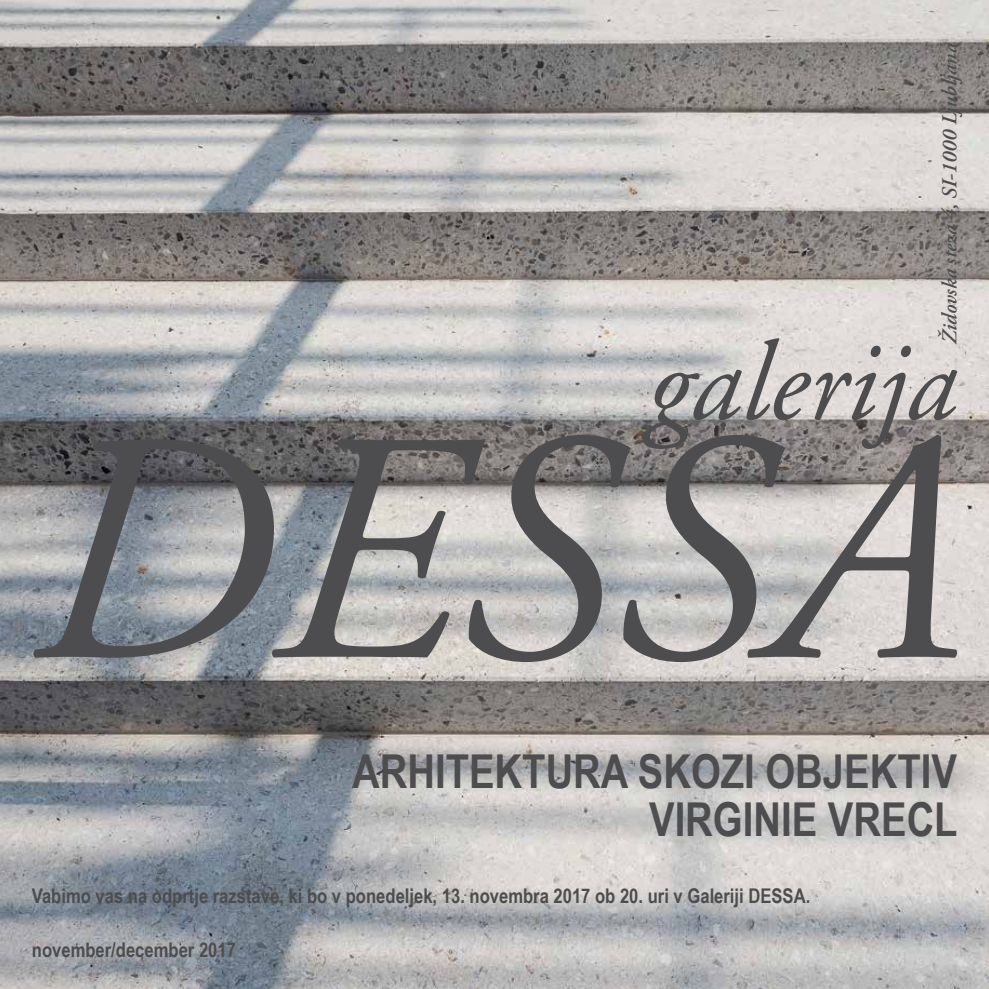
<style>
.page{position:relative;width:989px;height:989px;background:#fff}
.page>*{position:absolute;margin:0;border:0;box-sizing:border-box;transform-origin:0 0}
.t1{font:700 46.8px/47.2px "Arial Narrow";color:#4d4d4f;text-align:right}
.t2{font:italic 600 21.38px "Adobe Garamond Pro";letter-spacing:-.005em;color:#4d4d4f}
.t3{font:700 20.25px "Arial Narrow";color:#4d4d4f}
</style>
<div class="page">
<img style="left:0;top:0;width:989px;height:989px">
<svg style="left:33px;top:439px;width:241px;height:219px;background:#7a7d82"></svg>
<svg style="left:271px;top:439px;width:197px;height:218px;background:#8f8f90"></svg>
<svg style="left:468px;top:338px;width:489px;height:324px;background:#a4a2a1"></svg>
<p class="t2" style="left:937px;top:344px;width:303px;rotate:-90deg">Židovska steza 4, SI-1000 Ljubljana</p>
<h1 class="t1" style="left:352px;top:746px;width:607px">ARHITEKTURA SKOZI OBJEKTIV<br>VIRGINIE VRECL</h1>
<p class="t3" style="left:32px;top:880px;width:780px">Vabimo vas na odprtje razstave, ki bo v ponedeljek, 13. novembra 2017 ob 20. uri v Galeriji DESSA.</p>
<p class="t3" style="left:32px;top:934px;width:205px">november/december 2017</p>
</div>
